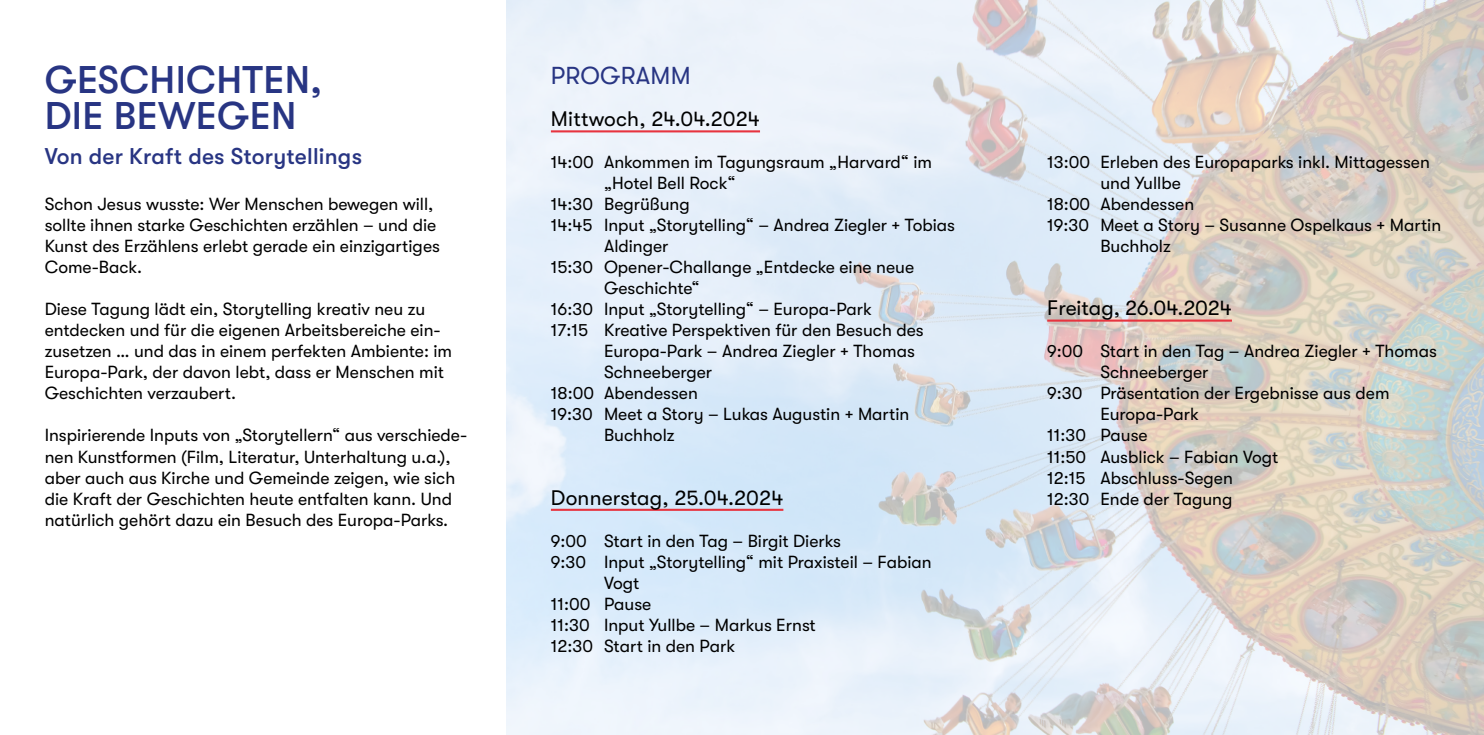
<style>
.page{position:relative;width:1484px;height:735px;background:#fff}
.page>*{position:absolute;margin:0;border:0;box-sizing:border-box;transform-origin:0 0}
.t1{font:500 38.5px/36.8px "GT Walsheim Pro";letter-spacing:.01em;color:#283583}
.t2{font:24.5px "GT Walsheim Pro";letter-spacing:.01em;color:#283583}
.t3{font:500 22.75px "GT Walsheim Pro";letter-spacing:.01em;color:#283583}
.t4{font:21px "GT Walsheim Pro";letter-spacing:.01em;color:#000}
.t5{font:17.5px/21px "GT Walsheim Pro";color:#000}
</style>
<div class="page">
<img style="left:506px;top:0;width:977px;height:734px">
<hr style="left:551px;top:130px;width:209px;height:2px;background:#e7343f">
<hr style="left:551px;top:508px;width:232px;height:2px;background:#e7343f">
<hr style="left:1047px;top:319px;width:184px;height:2px;background:#e7343f">
<h1 class="t1" style="left:45px;top:61px;width:279px">Geschichten, die bewege</h1>
<h1 class="t1" style="left:271px;top:98px;width:27px">n</h1>
<h3 class="t3" style="left:45px;top:144px;width:319px">Von der Kraft des Storytellings</h3>
<p class="t5" style="left:45px;top:194px;width:397px">Schon Jesus wusste: Wer Menschen bewegen will, sollte ihnen starke Geschichten erzählen – und die Kunst des Erzählens erlebt gerade ein einzigartiges Come-Back.</p>
<p class="t5" style="left:45px;top:299px;width:409px">Diese Tagung lädt ein, Storytelling kreativ neu zu entdecken und für die eigenen Arbeitsbereiche ein&shy;zusetzen … und das in einem perfekten Ambiente: im Europa-Park, der davon lebt, dass er Menschen mit Geschichten verzaubert.</p>
<p class="t5" style="left:45px;top:425px;width:424px">Inspirierende Inputs von „Storytellern“ aus verschiede&shy;nen Kunstformen (Film, Literatur, Unterhaltung u.a.), aber auch aus Kirche und Gemeinde zeigen, wie sich die Kraft der Geschichten heute entfalten kann. Und natürlich gehört dazu ein Besuch des Europa-Parks.</p>
<h2 class="t2" style="left:551px;top:62px;width:141px">PROGRAMM</h2>
<p class="t4" style="left:551px;top:107px;width:211px">Mittwoch, 24.04.2024</p>
<p class="t5" style="left:551px;top:152px;width:383px">14:00 Ankommen im Tagungsraum „Harvard“ im</p>
<p class="t5" style="left:604px;top:173px;width:133px">„Hotel Bell Rock“</p>
<p class="t5" style="left:551px;top:194px;width:140px">14:30 Begrüßung</p>
<p class="t5" style="left:551px;top:215px;width:406px">14:45 Input „Storytelling“ – Andrea Ziegler + Tobias</p>
<p class="t5" style="left:604px;top:236px;width:66px">Aldinger</p>
<p class="t5" style="left:551px;top:257px;width:365px">15:30 Opener-Challange „Entdecke eine neue</p>
<p class="t5" style="left:604px;top:278px;width:97px">Geschichte“</p>
<p class="t5" style="left:551px;top:299px;width:322px">16:30 Input „Storytelling“ – Europa-Park</p>
<p class="t5" style="left:551px;top:320px;width:374px">17:15 Kreative Perspektiven für den Besuch des</p>
<p class="t5" style="left:604px;top:341px;width:312px">Europa-Park – Andrea Ziegler + Thomas</p>
<p class="t5" style="left:604px;top:362px;width:110px">Schneeberger</p>
<p class="t5" style="left:551px;top:383px;width:148px">18:00 Abendessen</p>
<p class="t5" style="left:551px;top:404px;width:360px">19:30 Meet a Story – Lukas Augustin + Martin</p>
<p class="t5" style="left:604px;top:425px;width:72px">Buchholz</p>
<p class="t4" style="left:551px;top:485px;width:234px">Donnerstag, 25.04.2024</p>
<p class="t5" style="left:551px;top:530px;width:291px">9:00 Start in den Tag – Birgit Dierks</p>
<p class="t5" style="left:551px;top:551px;width:382px">9:30 Input „Storytelling“ mit Praxisteil – Fabian</p>
<p class="t5" style="left:604px;top:572px;width:37px">Vogt</p>
<p class="t5" style="left:551px;top:593px;width:102px">11:00 Pause</p>
<p class="t5" style="left:551px;top:614px;width:266px">11:30 Input Yullbe – Markus Ernst</p>
<p class="t5" style="left:551px;top:635px;width:186px">12:30 Start in den Park</p>
<p class="t5" style="left:1047px;top:152px;width:384px">13:00 Erleben des Europaparks inkl. Mittagessen</p>
<p class="t5" style="left:1100px;top:173px;width:82px">und Yullbe</p>
<p class="t5" style="left:1047px;top:194px;width:148px">18:00 Abendessen</p>
<p class="t5" style="left:1047px;top:215px;width:395px">19:30 Meet a Story – Susanne Ospelkaus + Martin</p>
<p class="t5" style="left:1100px;top:236px;width:72px">Buchholz</p>
<p class="t4" style="left:1047px;top:296px;width:186px">Freitag, 26.04.2024</p>
<p class="t5" style="left:1047px;top:341px;width:391px">9:00 Start in den Tag – Andrea Ziegler + Thomas</p>
<p class="t5" style="left:1100px;top:362px;width:110px">Schneeberger</p>
<p class="t5" style="left:1047px;top:383px;width:344px">9:30 Präsentation der Ergebnisse aus dem</p>
<p class="t5" style="left:1100px;top:404px;width:100px">Europa-Park</p>
<p class="t5" style="left:1047px;top:425px;width:102px">11:30 Pause</p>
<p class="t5" style="left:1047px;top:446px;width:233px">11:50 Ausblick – Fabian Vogt</p>
<p class="t5" style="left:1047px;top:467px;width:187px">12:15 Abschluss-Segen</p>
<p class="t5" style="left:1047px;top:488px;width:187px">12:30 Ende der Tagung</p>
</div>
